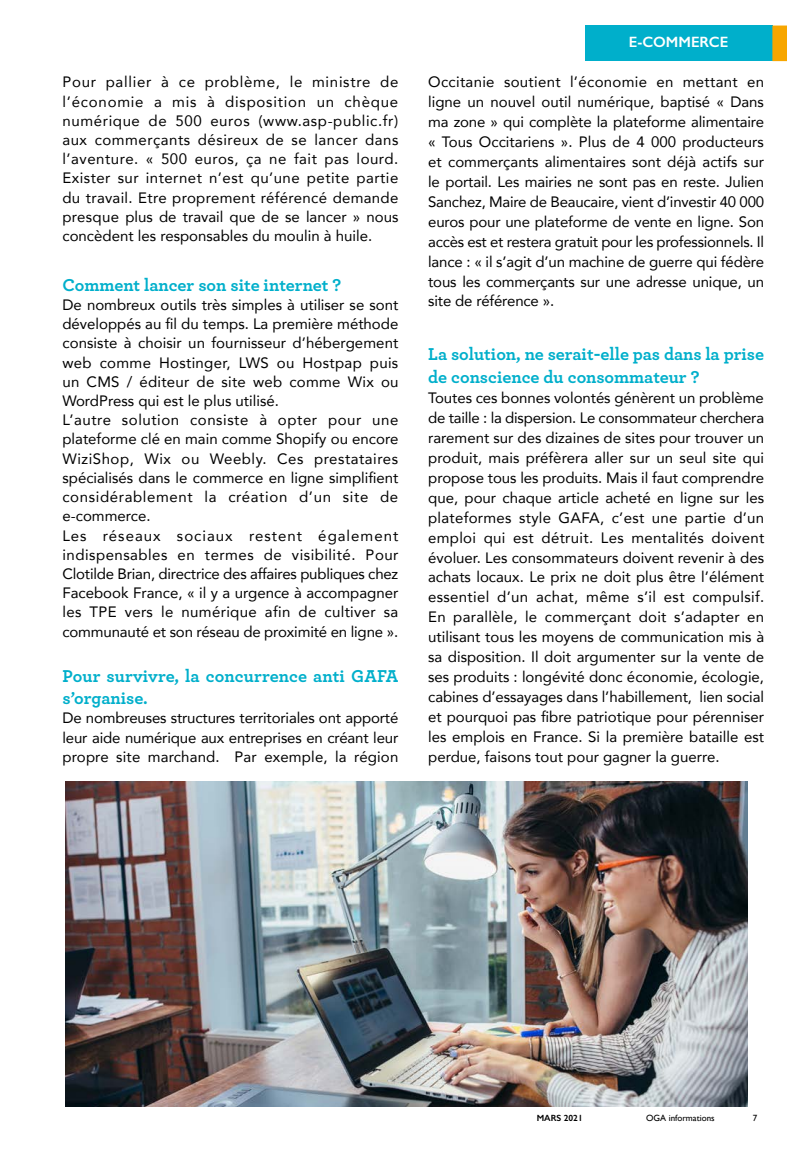
<style>
.page{position:relative;width:787px;height:1149px;background:#fff}
.page>*{position:absolute;margin:0;border:0;box-sizing:border-box;transform-origin:0 0}
.t1{font:700 18px/22px "Archer";color:#00afcb}
.t2{font:15px/20px "Avenir";color:#000;text-align:justify}
.t3{font:600 15px "Gill Sans";color:#fff}
.t4{font:9px "Gill Sans";color:#000}
.t5{font:600 9px "Gill Sans";color:#000}
</style>
<div class="page">
<div style="left:585px;top:26px;width:187px;height:35px;background:#00afcb"></div>
<svg style="left:772px;top:26px;width:15px;height:35px"></svg>
<img style="left:66px;top:781px;width:681px;height:325px">
<p class="t2" style="left:62px;top:72px;width:337px;line-height:19.2px">Pour pallier à ce problème, le ministre de l’économie a mis à disposition un chèque numérique de 500 euros (www.asp-public.fr) aux commerçants désireux de se lancer dans l’aventure. « 500 euros, ça ne fait pas lourd.<br>Exister sur internet n’est qu’une petite partie du travail. Etre proprement référencé demande presque plus de travail que de se lancer » nous concèdent les responsables du moulin à huile.</p>
<p class="t1" style="left:62px;top:272px;width:280px">Comment lancer son site internet ?</p>
<p class="t2" style="left:62px;top:294px;width:337px;line-height:19.2px;text-align:left">De nombreux outils très simples à utiliser se sont développés au fil du temps. La première méthode consiste à choisir un fournisseur d’hébergement web comme Hostinger, LWS ou Hostpap puis un CMS / éditeur de site web comme Wix ou WordPress qui est le plus utilisé.<br>L’autre solution consiste à opter pour une plateforme clé en main comme Shopify ou encore WiziShop, Wix ou Weebly. Ces prestataires spécialisés dans le commerce en ligne simplifient considérablement la création d’un site de e-commerce.<br>Les réseaux sociaux restent également indispensables en termes de visibilité. Pour Clotilde Brian, directrice des affaires publiques chez Facebook France, « il y a urgence à accompagner les TPE vers le numérique afin de cultiver sa communauté et son réseau de proximité en ligne ».</p>
<p class="t1" style="left:62px;top:663px;width:337px">Pour survivre, la concurrence anti GAFA s’organise.</p>
<p class="t2" style="left:62px;top:707px;width:337px;line-height:19.2px">De nombreuses structures territoriales ont apporté leur aide numérique aux entreprises en créant leur propre site marchand. Par exemple, la région</p>
<p class="t3" style="left:629px;top:33px;width:101px">E-COMMERCE</p>
<p class="t2" style="left:428px;top:72px;width:337px">Occitanie soutient l’économie en mettant en ligne un nouvel outil numérique, baptisé « Dans ma zone » qui complète la plateforme alimentaire « Tous Occitariens ». Plus de 4 000 producteurs et commerçants alimentaires sont déjà actifs sur le portail. Les mairies ne sont pas en reste. Julien Sanchez, Maire de Beaucaire, vient d’investir 40 000 euros pour une plateforme de vente en ligne. Son accès est et restera gratuit pour les professionnels. Il lance : « il s’agit d’un machine de guerre qui fédère tous les commerçants sur une adresse unique, un site de référence ».</p>
<p class="t1" style="left:428px;top:342px;width:337px;line-height:22.8px">La solution, ne serait-elle pas dans la prise de conscience du consommateur ?</p>
<p class="t2" style="left:428px;top:387px;width:337px">Toutes ces bonnes volontés génèrent un problème de taille : la dispersion. Le consommateur cherchera rarement sur des dizaines de sites pour trouver un produit, mais préfèrera aller sur un seul site qui propose tous les produits. Mais il faut comprendre que, pour chaque article acheté en ligne sur les plateformes style GAFA, c’est une partie d’un emploi qui est détruit. Les mentalités doivent évoluer. Les consommateurs doivent revenir à des achats locaux. Le prix ne doit plus être l’élément essentiel d’un achat, même s’il est compulsif.<br>En parallèle, le commerçant doit s’adapter en utilisant tous les moyens de communication mis à sa disposition. Il doit argumenter sur la vente de ses produits : longévité donc économie, écologie, cabines d’essayages dans l’habillement, lien social et pourquoi pas fibre patriotique pour pérenniser les emplois en France. Si la première bataille est perdue, faisons tout pour gagner la guerre.</p>
<p class="t5" style="left:536px;top:1112px;width:48px">MARS 2021</p>
<p class="t4" style="left:646px;top:1112px;width:70px">OGA informations</p>
<p class="t4" style="left:752px;top:1112px;width:6px">7</p>
</div>
